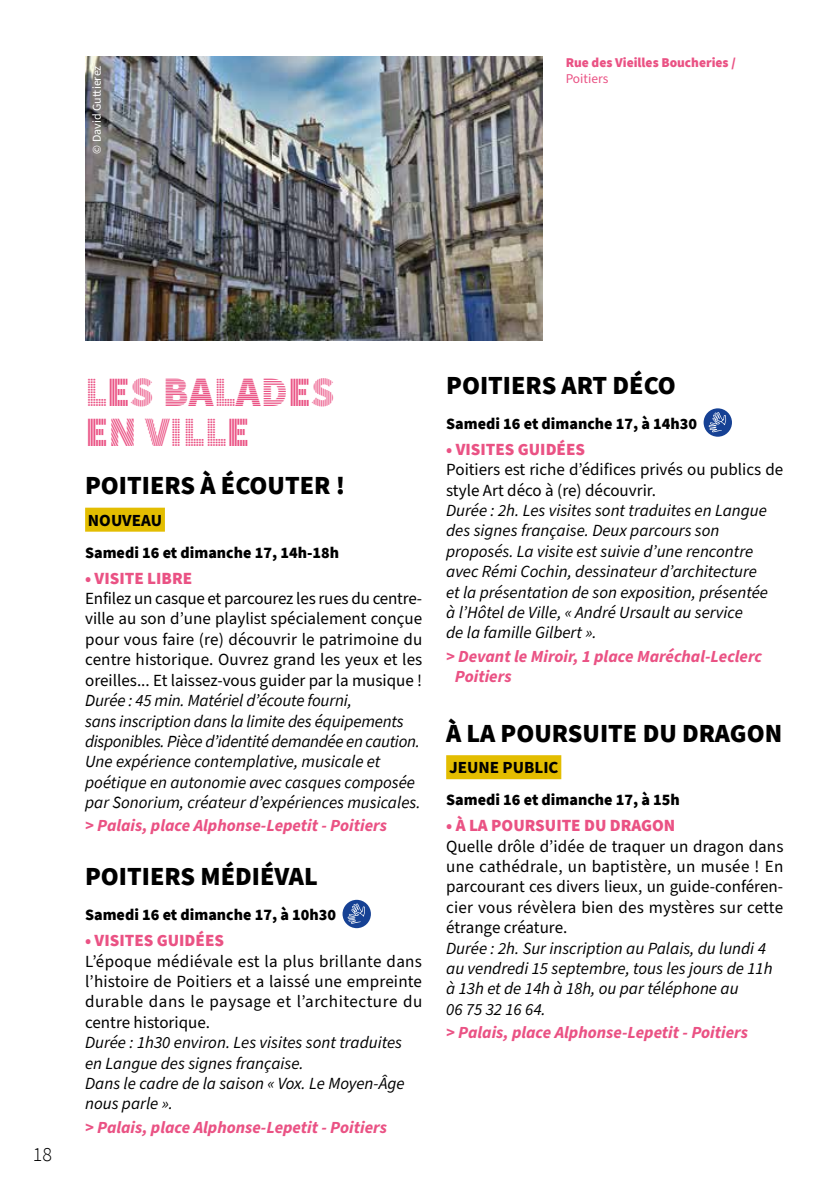
<style>
.page{position:relative;width:840px;height:1191px;background:#fff}
.page>*{position:absolute;margin:0;border:0;box-sizing:border-box;transform-origin:0 0}
.t1{font:42px/40px "Source Sans Pro DISPLAY";color:#ea5284}
.t2{font:900 26px "Source Sans Pro";color:#000}
.t3{font:300 20px "Source Sans Pro";color:#000}
.t4{font:17px/20.4px "Source Sans Pro";color:#000;text-align:justify}
.t5{font:italic 17px/20.4px "Source Sans Pro";color:#000}
.t6{font:italic 17px/20.4px "Source Sans Pro";letter-spacing:-.01em;color:#000}
.t7{font:italic 700 17px/20.4px "Source Sans Pro";color:#ea5284}
.t8{font:900 17px "Source Sans Pro";color:#ea5284}
.t9{font:700 17px "Source Sans Pro";color:#000}
.t10{font:900 16px "Source Sans Pro";color:#000}
.t11{font:900 13.4px "Source Sans Pro";color:#ea5284}
.t12{font:13.4px "Source Sans Pro";color:#ea5284}
.t13{font:12px "Source Sans Pro";color:#fff}
</style>
<div class="page">
<div style="left:85px;top:507px;width:80px;height:24px;background:#e3bd00"></div>
<svg style="left:342px;top:899px;width:29px;height:29px"></svg>
<svg style="left:347px;top:903px;width:18px;height:20px"></svg>
<div style="left:446px;top:755px;width:115px;height:24px;background:#e3bd00"></div>
<svg style="left:703px;top:408px;width:28px;height:29px"></svg>
<svg style="left:708px;top:412px;width:17px;height:20px"></svg>
<img style="left:85px;top:57px;width:457px;height:283px">
<p class="t13" style="left:89px;top:154px;width:90px;rotate:-90deg">© David Guttierez</p>
<p class="t11" style="left:565px;top:53px;width:172px">Rue des Vieilles Boucheries /</p>
<p class="t12" style="left:565px;top:69px;width:44px">Poitiers</p>
<p class="t3" style="left:33px;top:1141px;width:21px">18</p>
<h1 class="t1" style="left:85px;top:373px;width:251px">LES BALADES<br>EN VILLE</h1>
<h2 class="t2" style="left:85px;top:467px;width:261px">POITIERS À ÉCOUTER !</h2>
<p class="t9" style="left:88px;top:508px;width:76px">NOUVEAU</p>
<p class="t10" style="left:85px;top:541px;width:255px">Samedi 16 et dimanche 17, 14h-18h</p>
<p class="t8" style="left:85px;top:566px;width:108px">• VISITE LIBRE</p>
<p class="t4" style="left:85px;top:589px;width:338px">Enfilez un casque et parcourez les rues du centre&shy;ville au son d’une playlist spécialement conçue pour vous faire (re) découvrir le patrimoine du centre historique. Ouvrez grand les yeux et les oreilles... Et laissez-vous guider par la musique !</p>
<p class="t6" style="left:85px;top:690px;width:336px">Durée : 45 min. Matériel d’écoute fourni,<br>sans inscription dans la limite des équipements disponibles. Pièce d’identité demandée en caution.<br>Une expérience contemplative, musicale et poétique en autonomie avec casques composée par Sonorium, créateur d’expériences musicales.</p>
<p class="t7" style="left:85px;top:816px;width:303px">&gt; Palais, place Alphonse-Lepetit - Poitiers</p>
<h2 class="t2" style="left:85px;top:858px;width:234px">POITIERS MÉDIÉVAL</h2>
<p class="t10" style="left:85px;top:903px;width:252px">Samedi 16 et dimanche 17, à 10h30</p>
<p class="t8" style="left:85px;top:928px;width:140px">• VISITES GUIDÉES</p>
<p class="t4" style="left:85px;top:951px;width:338px">L’époque médiévale est la plus brillante dans l’histoire de Poitiers et a laissé une empreinte durable dans le paysage et l’architecture du centre historique.</p>
<p class="t5" style="left:85px;top:1033px;width:321px">Durée : 1h30 environ. Les visites sont traduites en Langue des signes française.<br>Dans le cadre de la saison « Vox. Le Moyen-Âge nous parle ».</p>
<p class="t7" style="left:85px;top:1117px;width:303px">&gt; Palais, place Alphonse-Lepetit - Poitiers</p>
<h2 class="t2" style="left:446px;top:367px;width:231px">POITIERS ART DÉCO</h2>
<p class="t10" style="left:446px;top:412px;width:252px">Samedi 16 et dimanche 17, à 14h30</p>
<p class="t8" style="left:446px;top:437px;width:140px">• VISITES GUIDÉES</p>
<p class="t4" style="left:446px;top:460px;width:338px">Poitiers est riche d’édifices privés ou publics de style Art déco à (re) découvrir.</p>
<p class="t5" style="left:446px;top:500px;width:323px">Durée : 2h. Les visites sont traduites en Langue des signes française. Deux parcours son proposés. La visite est suivie d’une rencontre avec Rémi Cochin, dessinateur d’architecture et la présentation de son exposition, présentée à l’Hôtel de Ville, « André Ursault au service<br>de la famille Gilbert ».</p>
<p class="t7" style="left:454px;top:646px;width:308px;text-indent:-9px">&gt; Devant le Miroir, 1 place Maréchal-Leclerc<br>Poitiers</p>
<h2 class="t2" style="left:446px;top:715px;width:337px">À LA POURSUITE DU DRAGON</h2>
<p class="t9" style="left:449px;top:756px;width:111px">JEUNE PUBLIC</p>
<p class="t10" style="left:446px;top:788px;width:235px">Samedi 16 et dimanche 17, à 15h</p>
<p class="t8" style="left:446px;top:813px;width:230px">• À LA POURSUITE DU DRAGON</p>
<p class="t4" style="left:446px;top:836px;width:338px">Quelle drôle d’idée de traquer un dragon dans une cathédrale, un baptistère, un musée ! En parcourant ces divers lieux, un guide-conféren&shy;cier vous révèlera bien des mystères sur cette étrange créature.</p>
<p class="t5" style="left:446px;top:938px;width:328px">Durée : 2h. Sur inscription au Palais, du lundi 4 au vendredi 15 septembre, tous les jours de 11h à 13h et de 14h à 18h, ou par téléphone au<br>06 75 32 16 64.</p>
<p class="t7" style="left:446px;top:1022px;width:303px">&gt; Palais, place Alphonse-Lepetit - Poitiers</p>
</div>
